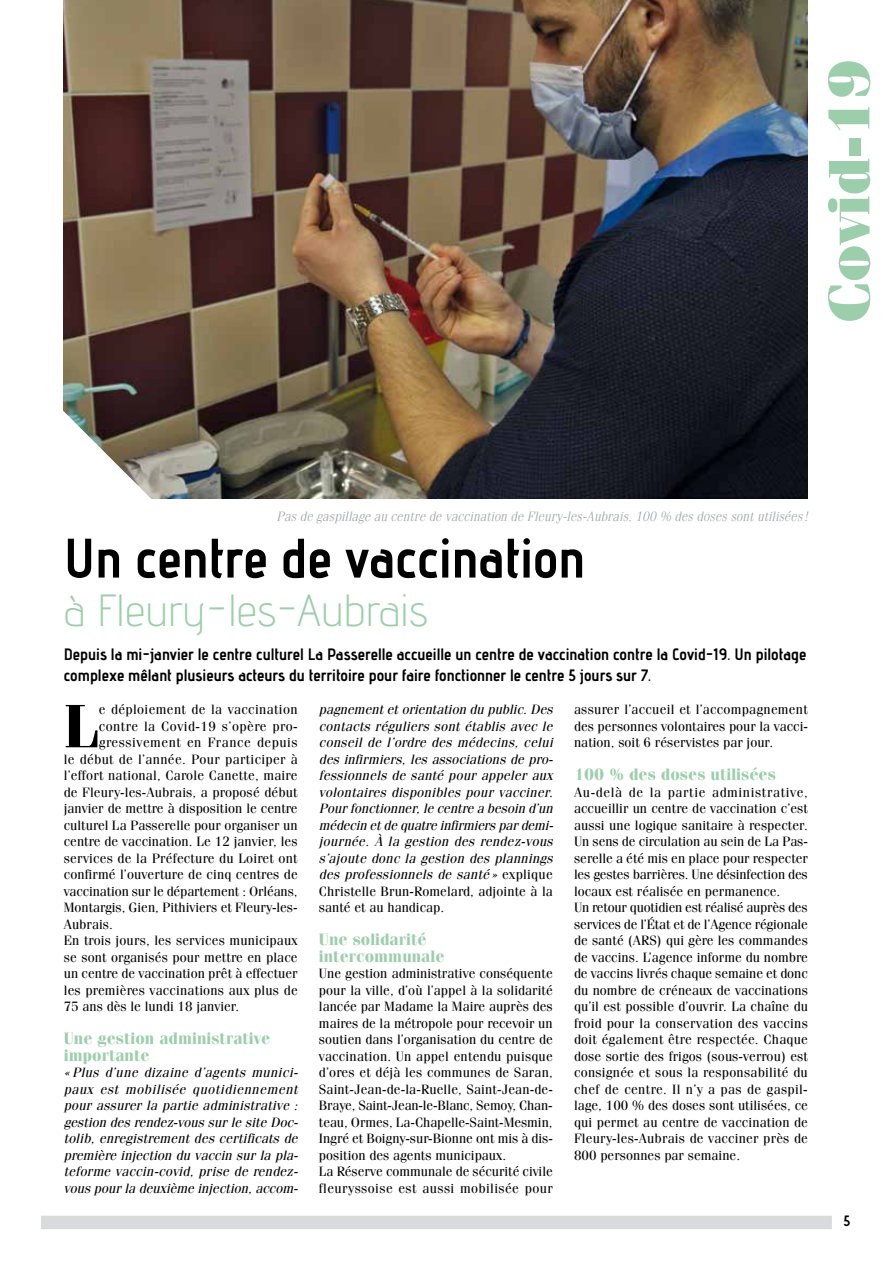
<style>
.page{position:relative;width:893px;height:1263px;background:#fff}
.page>*{position:absolute;margin:0;border:0;box-sizing:border-box;transform-origin:0 0}
.t1{font:700 61.2px "Fenice";color:#000}
.t2{font:900 58.5px "Fenice";color:#9cceac}
.t3{font:55.5px "advent Bd 3";color:#000}
.t4{font:45px "advent Lt 1";color:#9cceac}
.t5{font:16.5px/21px "advent Bd 3";color:#000}
.t6{font:700 16.5px/16.5px "Fenice";color:#9cceac}
.t7{font:15px "advent Bd 3";color:#000}
.t8{font:13.5px/16.5px "Fenice";color:#000}
.t9{font:italic 13.5px/16.5px "Fenice";letter-spacing:.015em;color:#000;text-align:justify}
.t10{font:italic 300 13.5px "Fenice";color:#9ea0a2}
.t11{font:13.5px "Fenice";letter-spacing:.035em;color:#000}
.t12{font:13.5px "Fenice";letter-spacing:.02em;color:#000}
.t13{font:13.5px "Fenice";letter-spacing:.025em;color:#000}
.s1{font-style:normal}
</style>
<div class="page">
<div style="left:41px;top:1216px;width:791px;height:13px;background:#d9dadb"></div>
<img style="left:64px;top:0;width:744px;height:499px">
<svg style="left:63px;top:391px;width:107px;height:108px"></svg>
<h2 class="t2" style="left:813px;top:323px;width:265px;rotate:-90deg">Covid-19</h2>
<p class="t10" style="left:277px;top:508px;width:533px">Pas de gaspillage au centre de vaccination de Fleury-les-Aubrais. 100 % des doses sont utilisées !</p>
<h3 class="t3" style="left:64px;top:524px;width:523px">Un centre de vaccination</h3>
<h3 class="t4" style="left:64px;top:582px;width:366px">à Fleury-les-Aubrais</h3>
<p class="t5" style="left:64px;top:644px;width:744px">Depuis la mi-janvier le centre culturel La Passerelle accueille un centre de vaccination contre la Covid-19. Un pilotage complexe mêlant plusieurs acteurs du territoire pour faire fonctionner le centre 5 jours sur 7.</p>
<h1 class="t1" style="left:64px;top:689px;width:37px">L</h1>
<p class="t13" style="left:99px;top:701px;width:200px">e déploiement de la vaccination</p>
<p class="t11" style="left:99px;top:718px;width:200px">contre la Covid-19 s’opère pro-</p>
<p class="t11" style="left:99px;top:734px;width:200px">gressivement en France depuis</p>
<p class="t12" style="left:64px;top:751px;width:236px">le début de l’année. Pour participer à</p>
<p class="t8" style="left:64px;top:767px;width:235px">l’effort national, Carole Canette, maire</p>
<p class="t8" style="left:64px;top:784px;width:235px">de Fleury-les-Aubrais, a proposé début</p>
<p class="t8" style="left:64px;top:800px;width:235px">janvier de mettre à disposition le centre</p>
<p class="t8" style="left:64px;top:816px;width:235px">culturel La Passerelle pour organiser un</p>
<p class="t8" style="left:64px;top:833px;width:235px">centre de vaccination. Le 12 janvier, les</p>
<p class="t8" style="left:64px;top:849px;width:235px">services de la Préfecture du Loiret ont</p>
<p class="t8" style="left:64px;top:866px;width:235px">confirmé l’ouverture de cinq centres de</p>
<p class="t8" style="left:64px;top:882px;width:235px">vaccination sur le département : Orléans,</p>
<p class="t8" style="left:64px;top:899px;width:235px">Montargis, Gien, Pithiviers et Fleury-les-</p>
<p class="t8" style="left:64px;top:915px;width:51px">Aubrais.</p>
<p class="t8" style="left:64px;top:932px;width:235px">En trois jours, les services municipaux</p>
<p class="t8" style="left:64px;top:948px;width:235px">se sont organisés pour mettre en place</p>
<p class="t8" style="left:64px;top:965px;width:235px">un centre de vaccination prêt à effectuer</p>
<p class="t8" style="left:64px;top:981px;width:235px">les premières vaccinations aux plus de</p>
<p class="t8" style="left:64px;top:998px;width:177px">75 ans dès le lundi 18 janvier.</p>
<p class="t6" style="left:64px;top:1030px;width:208px">Une gestion administrative importante</p>
<p class="t9" style="left:64px;top:1064px;width:236px">« Plus d’une dizaine d’agents munici&shy;paux est mobilisée quotidiennement pour assurer la partie administrative : gestion des rendez-vous sur le site Doc&shy;tolib, enregistrement des certificats de première injection du vaccin sur la pla&shy;teforme vaccin-covid, prise de rendez&shy;vous pour la deuxième injection, accom-</p>
<p class="t9" style="left:319px;top:701px;width:236px">pagnement et orientation du public. Des contacts réguliers sont établis avec le conseil de l’ordre des médecins, celui des infirmiers, les associations de pro&shy;fessionnels de santé pour appeler aux volontaires disponibles pour vacciner.<br>Pour fonctionner, le centre a besoin d’un médecin et de quatre infirmiers par demi&shy;journée. À la gestion des rendez-vous s’ajoute donc la gestion des plannings des professionnels de santé » <span class="s1">explique Christelle Brun-Romelard, adjointe à la santé et au handicap.</span></p>
<p class="t6" style="left:319px;top:931px;width:127px">Une solidarité intercommunale</p>
<p class="t8" style="left:319px;top:965px;width:235px">Une gestion administrative conséquente pour la ville, d’où l’appel à la solidarité lancée par Madame la Maire auprès des maires de la métropole pour recevoir un soutien dans l’organisation du centre de vaccination. Un appel entendu puisque d’ores et déjà les communes de Saran, Saint-Jean-de-la-Ruelle, Saint-Jean-de-Braye, Saint-Jean-le-Blanc, Semoy, Chan&shy;teau, Ormes, La-Chapelle-Saint-Mesmin, Ingré et Boigny-sur-Bionne ont mis à dis&shy;position des agents municipaux.<br>La Réserve communale de sécurité civile fleuryssoise est aussi mobilisée pour</p>
<p class="t8" style="left:574px;top:701px;width:235px;text-align:justify">assurer l’accueil et l’accompagnement des personnes volontaires pour la vacci&shy;nation, soit 6 réservistes par jour.</p>
<p class="t6" style="left:574px;top:766px;width:203px">100 % des doses utilisées</p>
<p class="t8" style="left:574px;top:784px;width:235px">Au-delà de la partie administrative, accueillir un centre de vaccination c’est aussi une logique sanitaire à respecter.<br>Un sens de circulation au sein de La Pas&shy;serelle a été mis en place pour respecter les gestes barrières. Une désinfection des locaux est réalisée en permanence.<br>Un retour quotidien est réalisé auprès des services de l’État et de l’Agence régionale de santé (ARS) qui gère les commandes de vaccins. L’agence informe du nombre de vaccins livrés chaque semaine et donc du nombre de créneaux de vaccinations qu’il est possible d’ouvrir. La chaîne du froid pour la conservation des vaccins doit également être respectée. Chaque dose sortie des frigos (sous-verrou) est consignée et sous la responsabilité du chef de centre. Il n’y a pas de gaspil&shy;lage, 100 % des doses sont utilisées, ce qui permet au centre de vaccination de Fleury-les-Aubrais de vacciner près de 800 personnes par semaine.</p>
<p class="t7" style="left:844px;top:1212px;width:8px">5</p>
</div>
